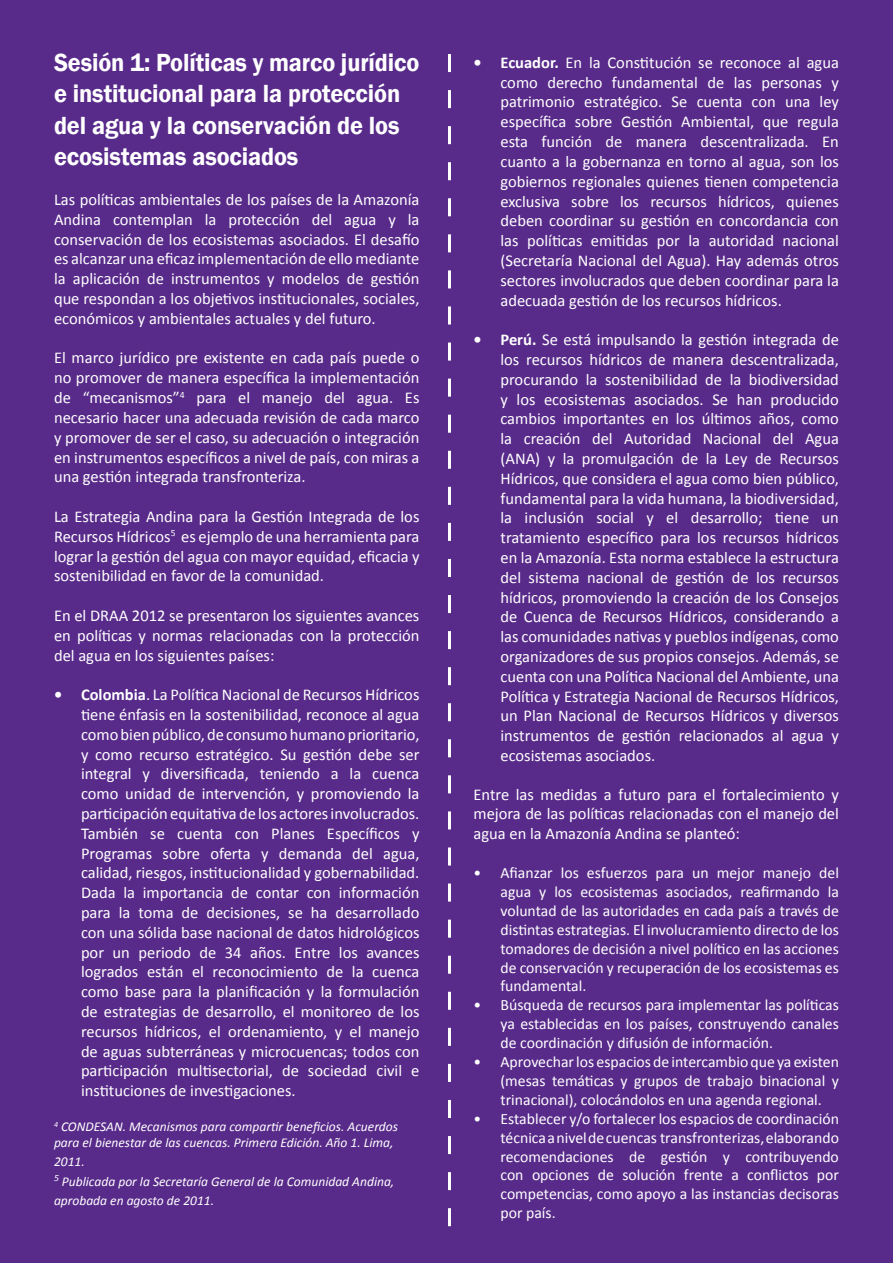
<style>
.page{position:relative;width:893px;height:1263px;background:#582a8a}
.page>*{position:absolute;margin:0;border:0;box-sizing:border-box;transform-origin:0 0}
.t1{font:600 25.5px/31.5px "Franklin Gothic";letter-spacing:-.005em;color:#fff;scale:.95 1}
.t2{font:16.5px/19.8px "Calibri";color:#fff;text-align:justify}
.t3{font:15.75px/18.9px "Calibri";color:#fff;text-align:justify}
.t4{font:italic 13.5px/19.4px "Calibri";color:#fff}
.s1{font-weight:700}
</style>
<div class="page">
<svg style="left:448px;top:54px;width:3px;height:1172px"></svg>
<h1 class="t1" style="left:54px;top:47px;width:386px">Sesión 1: Políticas y marco jurídico e institucional para la protección del agua y la conservación de los ecosistemas asociados</h1>
<p class="t2" style="left:54px;top:189px;width:367px">Las políticas ambientales de los países de la Amazonía Andina contemplan la protección del agua y la conservación de los ecosistemas asociados. El desafío es alcanzar una eficaz implementación de ello mediante la aplicación de instrumentos y modelos de gestión que respondan a los objetivos institucionales, sociales, económicos y ambientales actuales y del futuro.</p>
<p class="t2" style="left:54px;top:347px;width:367px">El marco jurídico pre existente en cada país puede o no promover de manera específica la implementación de “mecanismos”<sup>4</sup> para el manejo del agua. Es necesario hacer una adecuada revisión de cada marco y promover de ser el caso, su adecuación o integración en instrumentos específicos a nivel de país, con miras a una gestión integrada transfronteriza.</p>
<p class="t2" style="left:54px;top:506px;width:367px">La Estrategia Andina para la Gestión Integrada de los Recursos Hídricos<sup>5</sup> es ejemplo de una herramienta para lograr la gestión del agua con mayor equidad, eficacia y sostenibilidad en favor de la comunidad.</p>
<p class="t2" style="left:54px;top:605px;width:367px">En el DRAA 2012 se presentaron los siguientes avances en políticas y normas relacionadas con la protección del agua en los siguientes países:</p>
<p class="t2" style="left:81px;top:684px;width:340px;text-indent:-27px"><span class="s1">• Colombia</span>. La Política Nacional de Recursos Hídricos tiene énfasis en la sostenibilidad, reconoce al agua como bien público, de consumo humano prioritario, y como recurso estratégico. Su gestión debe ser integral y diversificada, teniendo a la cuenca como unidad de intervención, y promoviendo la participación equitativa de los actores involucrados.<br>También se cuenta con Planes Específicos y Programas sobre oferta y demanda del agua, calidad, riesgos, institucionalidad y gobernabilidad.<br>Dada la importancia de contar con información para la toma de decisiones, se ha desarrollado con una sólida base nacional de datos hidrológicos por un periodo de 34 años. Entre los avances logrados están el reconocimiento de la cuenca como base para la planificación y la formulación de estrategias de desarrollo, el monitoreo de los recursos hídricos, el ordenamiento, y el manejo de aguas subterráneas y microcuencas; todos con participación multisectorial, de sociedad civil e instituciones de investigaciones.</p>
<p class="t4" style="left:54px;top:1118px;width:346px;line-height:16.2px"><sup>4</sup> CONDESAN. Mecanismos para compartir beneficios. Acuerdos para el bienestar de las cuencas. Primera Edición. Año 1. Lima,</p>
<p class="t4" style="left:54px;top:1151px;width:342px">2011.<br><sup>5</sup> Publicada por la Secretaría General de la Comunidad Andina, aprobada en agosto de 2011.</p>
<p class="t2" style="left:500px;top:52px;width:340px;text-indent:-27px"><span class="s1">• Ecuador.</span> En la Constitución se reconoce al agua como derecho fundamental de las personas y patrimonio estratégico. Se cuenta con una ley específica sobre Gestión Ambiental, que regula esta función de manera descentralizada. En cuanto a la gobernanza en torno al agua, son los gobiernos regionales quienes tienen competencia exclusiva sobre los recursos hídricos, quienes deben coordinar su gestión en concordancia con las políticas emitidas por la autoridad nacional (Secretaría Nacional del Agua). Hay además otros sectores involucrados que deben coordinar para la adecuada gestión de los recursos hídricos.</p>
<p class="t2" style="left:500px;top:329px;width:340px;text-indent:-27px"><span class="s1">• Perú.</span> Se está impulsando la gestión integrada de los recursos hídricos de manera descentralizada, procurando la sostenibilidad de la biodiversidad y los ecosistemas asociados. Se han producido cambios importantes en los últimos años, como la creación del Autoridad Nacional del Agua (ANA) y la promulgación de la Ley de Recursos Hídricos, que considera el agua como bien público, fundamental para la vida humana, la biodiversidad, la inclusión social y el desarrollo; tiene un tratamiento específico para los recursos hídricos en la Amazonía. Esta norma establece la estructura del sistema nacional de gestión de los recursos hídricos, promoviendo la creación de los Consejos de Cuenca de Recursos Hídricos, considerando a las comunidades nativas y pueblos indígenas, como organizadores de sus propios consejos. Además, se cuenta con una Política Nacional del Ambiente, una Política y Estrategia Nacional de Recursos Hídricos, un Plan Nacional de Recursos Hídricos y diversos instrumentos de gestión relacionados al agua y ecosistemas asociados.</p>
<p class="t2" style="left:473px;top:783px;width:367px">Entre las medidas a futuro para el fortalecimiento y mejora de las políticas relacionadas con el manejo del agua en la Amazonía Andina se planteó:</p>
<p class="t3" style="left:500px;top:862px;width:340px;text-indent:-27px">• Afianzar los esfuerzos para un mejor manejo del agua y los ecosistemas asociados, reafirmando la voluntad de las autoridades en cada país a través de distintas estrategias. El involucramiento directo de los tomadores de decisión a nivel político en las acciones de conservación y recuperación de los ecosistemas es fundamental.</p>
<p class="t3" style="left:500px;top:995px;width:340px;text-indent:-27px">• Búsqueda de recursos para implementar las políticas ya establecidas en los países, construyendo canales de coordinación y difusión de información.</p>
<p class="t3" style="left:500px;top:1051px;width:340px;text-indent:-27px">• Aprovechar los espacios de intercambio que ya existen (mesas temáticas y grupos de trabajo binacional y trinacional), colocándolos en una agenda regional.</p>
<p class="t3" style="left:500px;top:1108px;width:340px;text-indent:-27px">• Establecer y/o fortalecer los espacios de coordinación técnica a nivel de cuencas transfronterizas, elaborando recomendaciones de gestión y contribuyendo con opciones de solución frente a conflictos por competencias, como apoyo a las instancias decisoras por país.</p>
</div>
